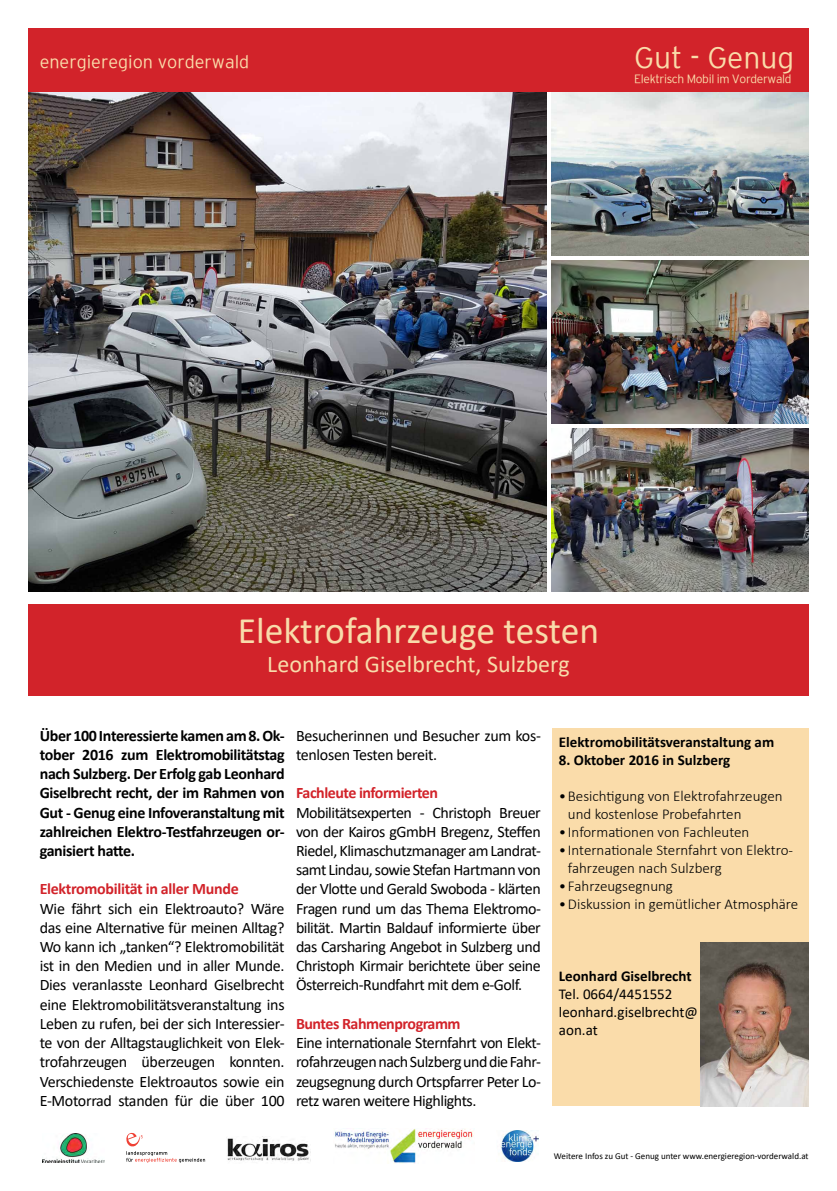
<style>
.page{position:relative;width:837px;height:1191px;background:#fff}
.page>*{position:absolute;margin:0;border:0;box-sizing:border-box;transform-origin:0 0}
.t1{font:37.5px "Calibri";color:#f8dcab}
.t2{font:300 30px "Energieinstitut";color:#fadcaa}
.t3{font:24px "Calibri";color:#f8dcab}
.t4{font:300 18px "Energieinstitut";color:#fadcaa}
.t5{font:16px/19.2px "Calibri";letter-spacing:-.03em;color:#000;text-align:justify}
.t6{font:700 16px/19.2px "Calibri";letter-spacing:-.02em;color:#000;text-align:justify}
.t7{font:700 16px "Calibri";letter-spacing:-.03em;color:#d2232a}
.t8{font:300 15px/18px "Calibri";color:#000}
.t9{font:700 15px "Calibri";color:#000}
.t10{font:15px/18px "Calibri";color:#000}
.t11{font:300 12px "Energieinstitut";letter-spacing:-.03em;color:#fadcaa}
.t12{font:9px "Calibri";color:#000}
</style>
<div class="page">
<img style="left:551px;top:261px;width:257px;height:163px">
<img style="left:551px;top:92px;width:257px;height:163px">
<img style="left:28px;top:92px;width:518px;height:500px">
<div style="left:28px;top:28px;width:780px;height:64px;background:#d2232a"></div>
<svg style="left:126px;top:1132px;width:79px;height:30px"></svg>
<img style="left:335px;top:1128px;width:138px;height:35px">
<div style="left:28px;top:604px;width:780px;height:91px;background:#d2232a"></div>
<div style="left:551px;top:728px;width:257px;height:378px;background:#fadcaa"></div>
<img style="left:700px;top:942px;width:108px;height:164px">
<img style="left:43px;top:1133px;width:61px;height:29px">
<img style="left:551px;top:429px;width:257px;height:163px">
<img style="left:227px;top:1136px;width:84px;height:25px">
<img style="left:500px;top:1130px;width:38px;height:31px">
<p class="t4" style="left:40px;top:52px;width:211px">energieregion vorderwald</p>
<h2 class="t2" style="left:634px;top:41px;width:161px">Gut - Genug</h2>
<p class="t11" style="left:634px;top:72px;width:159px">Elektrisch Mobil im Vorderwald</p>
<h1 class="t1" style="left:238px;top:605px;width:363px">Elektrofahrzeuge testen</h1>
<h3 class="t3" style="left:267px;top:647px;width:304px">Leonhard Giselbrecht, Sulzberg</h3>
<p class="t6" style="left:40px;top:725px;width:246px">Über 100 Interessierte kamen am 8. Ok&shy;tober 2016 zum Elektromobilitätstag nach Sulzberg. Der Erfolg gab Leonhard Giselbrecht recht, der im Rahmen von Gut - Genug eine Infoveranstaltung mit zahlreichen Elektro-Testfahrzeugen or&shy;ganisiert hatte.</p>
<p class="t7" style="left:40px;top:877px;width:200px">Elektromobilität in aller Munde</p>
<p class="t5" style="left:40px;top:898px;width:246px">Wie fährt sich ein Elektroauto? Wäre das eine Alternative für meinen Alltag?<br>Wo kann ich „tanken“? Elektromobilität ist in den Medien und in aller Munde.<br>Dies veranlasste Leonhard Giselbrecht eine Elektromobilitätsveranstaltung ins Leben zu rufen, bei der sich Interessier&shy;te von der Alltagstauglichkeit von Elek&shy;trofahrzeugen überzeugen konnten.<br>Verschiedenste Elektroautos sowie ein E-Motorrad standen für die über 100</p>
<p class="t5" style="left:296px;top:725px;width:246px">Besucherinnen und Besucher zum kos&shy;tenlosen Testen bereit.</p>
<p class="t7" style="left:296px;top:781px;width:143px">Fachleute informierten</p>
<p class="t5" style="left:296px;top:802px;width:246px">Mobilitätsexperten - Christoph Breuer von der Kairos gGmbH Bregenz, Steffen Riedel, Klimaschutzmanager am Landrat&shy;samt Lindau, sowie Stefan Hartmann von der Vlotte und Gerald Swoboda - klärten Fragen rund um das Thema Elektromo&shy;bilität. Martin Baldauf informierte über das Carsharing Angebot in Sulzberg und Christoph Kirmair berichtete über seine Österreich-Rundfahrt mit dem e-Golf.</p>
<p class="t7" style="left:296px;top:1012px;width:166px">Buntes Rahmenprogramm</p>
<p class="t5" style="left:296px;top:1032px;width:246px">Eine internationale Sternfahrt von Elekt&shy;rofahrzeugen nach Sulzberg und die Fahr&shy;zeugsegnung durch Ortspfarrer Peter Lo&shy;retz waren weitere Highlights.</p>
<p class="t9" style="left:558px;top:731px;width:217px">Elektromobilitätsveranstaltung am</p>
<p class="t9" style="left:558px;top:749px;width:173px">8. Oktober 2016 in Sulzberg</p>
<p class="t8" style="left:567px;top:786px;width:216px;text-indent:-9px">•Besichtigung von Elektrofahrzeugen und kostenlose Probefahrten</p>
<p class="t8" style="left:558px;top:822px;width:192px">•Informationen von Fachleuten</p>
<p class="t8" style="left:567px;top:840px;width:226px;text-indent:-9px">•Internationale Sternfahrt von Elektro&shy;fahrzeugen nach Sulzberg</p>
<p class="t8" style="left:558px;top:876px;width:115px">•Fahrzeugsegnung</p>
<p class="t8" style="left:558px;top:894px;width:241px">•Diskussion in gemütlicher Atmosphäre</p>
<p class="t9" style="left:558px;top:965px;width:134px">Leonhard Giselbrecht</p>
<p class="t10" style="left:558px;top:984px;width:140px">Tel. 0664/4451552 leonhard.giselbrecht@ aon.at</p>
<p class="t12" style="left:553px;top:1150px;width:256px">Weitere Infos zu Gut - Genug unter www.energieregion-vorderwald.at</p>
</div>
